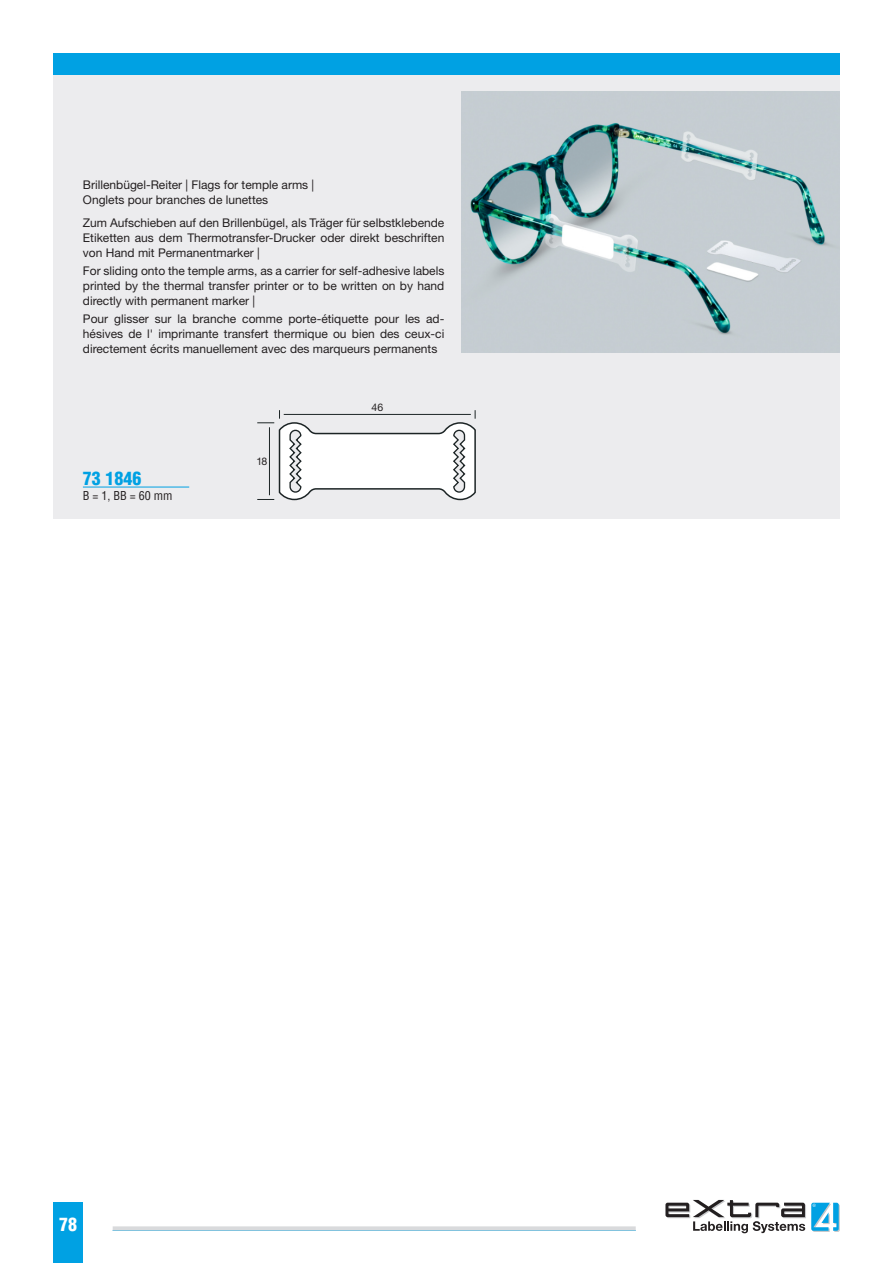
<style>
.page{position:relative;width:893px;height:1263px;background:#fff}
.page>*{position:absolute;margin:0;border:0;box-sizing:border-box;transform-origin:0 0}
.t1{font:900 condensed 18px "Helvetica";color:#00a1e3}
.t2{font:900 condensed 18px "Helvetica";color:#fff}
.t3{font:12px/15px "Helvetica Neue";color:#231f20;text-align:justify}
.t4{font:condensed 12px "Helvetica";color:#231f20}
.t5{font:10.5px "Helvetica Neue";color:#231f20}
</style>
<div class="page">
<div style="left:53px;top:53px;width:787px;height:465px;background:#ececee"></div>
<svg style="left:665px;top:1200px;width:175px;height:33px"></svg>
<hr style="left:113px;top:1230px;width:523px;height:1px;background:#00a1e3">
<svg style="left:113px;top:1226px;width:523px;height:4px;fill:#d9dadc"></svg>
<div style="left:53px;top:1202px;width:30px;height:61px;background:#00a1e3"></div>
<svg style="left:257px;top:410px;width:219px;height:91px"></svg>
<hr style="left:269px;top:427px;width:1px;height:68px;background:#1c2425">
<img style="left:461px;top:91px;width:379px;height:262px">
<div style="left:53px;top:53px;width:787px;height:21px;background:#00a1e3"></div>
<hr style="left:83px;top:487px;width:106px;height:1px;background:#00a1e3">
<p class="t3" style="left:83px;top:177px;width:233px">Brillenbügel-Reiter | Flags for temple arms |<br>Onglets pour branches de lunettes</p>
<p class="t3" style="left:83px;top:215px;width:363px">Zum Aufschieben auf den Brillenbügel, als Träger für selbstklebende Etiketten aus dem Thermotransfer-Drucker oder direkt beschriften von Hand mit Permanentmarker |</p>
<p class="t3" style="left:83px;top:263px;width:363px">For sliding onto the temple arms, as a carrier for self-adhesive labels printed by the thermal transfer printer or to be written on by hand directly with permanent marker |</p>
<p class="t3" style="left:83px;top:311px;width:363px">Pour glisser sur la branche comme porte-étiquette pour les ad&shy;hésives de l' imprimante transfert thermique ou bien des ceux-ci directement écrits manuellement avec des marqueurs permanents</p>
<h1 class="t1" style="left:83px;top:467px;width:60px">73 1846</h1>
<p class="t4" style="left:83px;top:488px;width:91px">B=1,BB=60mm</p>
<p class="t5" style="left:256px;top:455px;width:13px">18</p>
<p class="t5" style="left:372px;top:401px;width:13px">46</p>
<h1 class="t2" style="left:59px;top:1213px;width:19px">78</h1>
</div>
